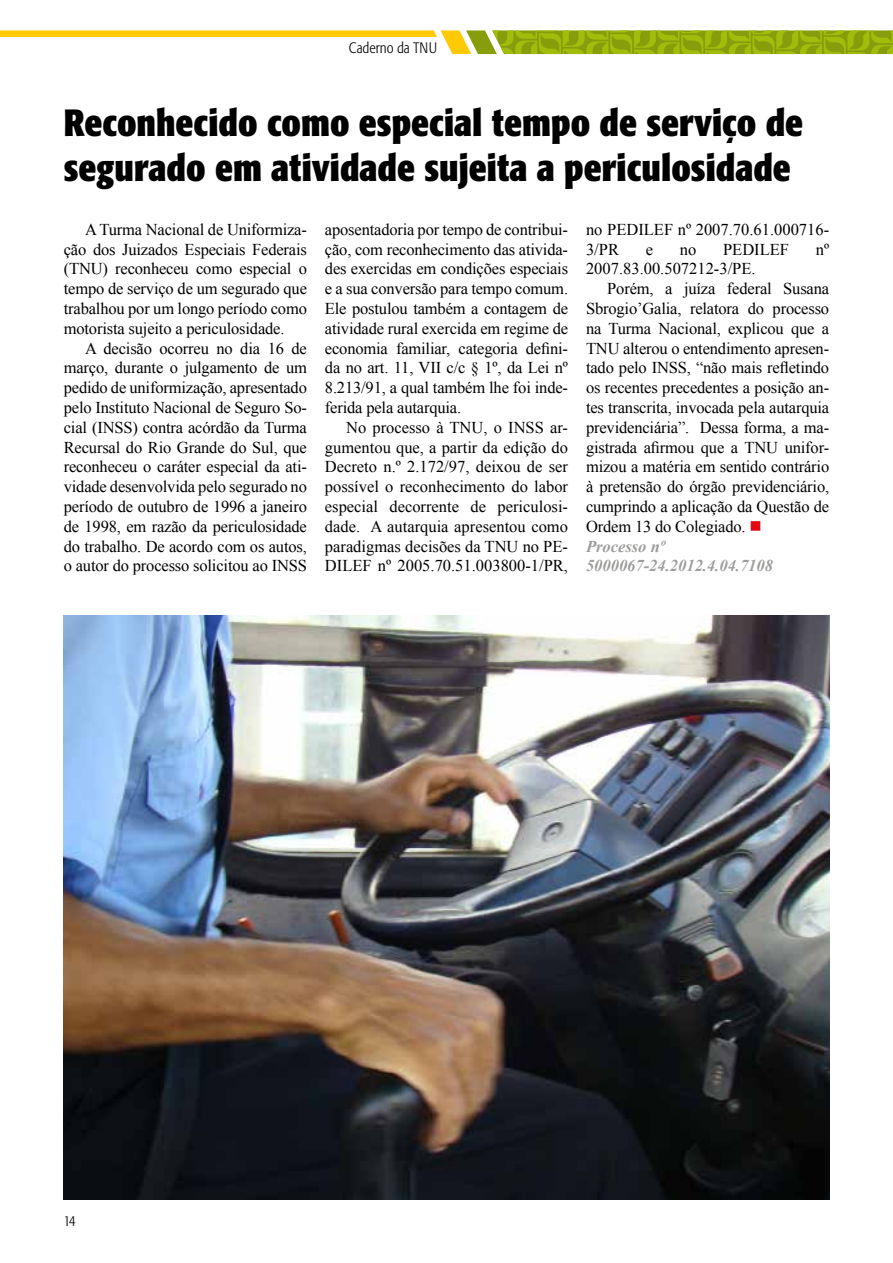
<style>
.page{position:relative;width:893px;height:1263px;background:#fff}
.page>*{position:absolute;margin:0;border:0;box-sizing:border-box;transform-origin:0 0}
.t1{font:700 condensed 37.5px/45px "Formata";color:#000}
.t2{font:16.5px/19.8px "Times New Roman";letter-spacing:-.01em;color:#000;text-align:justify}
.t3{font:italic 700 16.5px "Times New Roman";color:#9d9d9c}
.t4{font:300 condensed 15px "Formata";color:#000}
.s1{color:#e30613}
</style>
<div class="page">
<svg style="left:0;top:30px;width:893px;height:24px"></svg>
<img style="left:64px;top:615px;width:765px;height:584px">
<p class="t4" style="left:349px;top:39px;width:90px">Caderno da TNU</p>
<h1 class="t1" style="left:64px;top:100px;width:741px">Reconhecido como especial tempo de serviço de segurado em atividade sujeita a periculosidade</h1>
<p class="t2" style="left:64px;top:219px;width:245px;text-indent:21px">A Turma Nacional de Uniformiza&shy;ção dos Juizados Especiais Federais (TNU) reconheceu como especial o tempo de serviço de um segurado que trabalhou por um longo período como motorista sujeito a periculosidade.</p>
<p class="t2" style="left:64px;top:338px;width:245px;text-indent:21px">A decisão ocorreu no dia 16 de março, durante o julgamento de um pedido de uniformização, apresentado pelo Instituto Nacional de Seguro So&shy;cial (INSS) contra acórdão da Turma Recursal do Rio Grande do Sul, que reconheceu o caráter especial da ati&shy;vidade desenvolvida pelo segurado no período de outubro de 1996 a janeiro de 1998, em razão da periculosidade do trabalho. De acordo com os autos, o autor do processo solicitou ao INSS</p>
<p class="t2" style="left:325px;top:219px;width:245px">aposentadoria por tempo de contribui&shy;ção, com reconhecimento das ativida&shy;des exercidas em condições especiais e a sua conversão para tempo comum.<br>Ele postulou também a contagem de atividade rural exercida em regime de economia familiar, categoria defini&shy;da no art. 11, VII c/c § 1º, da Lei nº 8.213/91, a qual também lhe foi inde&shy;ferida pela autarquia.</p>
<p class="t2" style="left:325px;top:417px;width:245px;text-indent:21px">No processo à TNU, o INSS ar&shy;gumentou que, a partir da edição do Decreto n.º 2.172/97, deixou de ser possível o reconhecimento do labor especial decorrente de periculosi&shy;dade. A autarquia apresentou como paradigmas decisões da TNU no PE-DILEF nº 2005.70.51.003800-1/PR,</p>
<p class="t2" style="left:586px;top:219px;width:245px">no PEDILEF nº 2007.70.61.000716-<br>3/PR</p>
<p class="t2" style="left:646px;top:239px;width:9px">e</p>
<p class="t2" style="left:680px;top:239px;width:18px">no</p>
<p class="t2" style="left:723px;top:239px;width:67px">PEDILEF</p>
<p class="t2" style="left:816px;top:239px;width:15px">nº</p>
<p class="t2" style="left:586px;top:259px;width:171px">2007.83.00.507212-3/PE.</p>
<p class="t2" style="left:607px;top:278px;width:223px">Porém, a juíza federal Susana</p>
<p class="t2" style="left:586px;top:298px;width:245px">Sbrogio’Galia, relatora do processo</p>
<p class="t2" style="left:586px;top:318px;width:245px">na Turma Nacional, explicou que a</p>
<p class="t2" style="left:586px;top:338px;width:245px">TNU alterou o entendimento apresen-</p>
<p class="t2" style="left:586px;top:358px;width:245px">tado pelo INSS, “não mais refletindo</p>
<p class="t2" style="left:586px;top:377px;width:245px">os recentes precedentes a posição an-</p>
<p class="t2" style="left:586px;top:397px;width:245px">tes transcrita, invocada pela autarquia</p>
<p class="t2" style="left:586px;top:417px;width:245px">previdenciária”. Dessa forma, a ma-</p>
<p class="t2" style="left:586px;top:437px;width:245px">gistrada afirmou que a TNU unifor-</p>
<p class="t2" style="left:586px;top:457px;width:245px">mizou a matéria em sentido contrário</p>
<p class="t2" style="left:586px;top:476px;width:245px">à pretensão do órgão previdenciário,</p>
<p class="t2" style="left:586px;top:496px;width:245px">cumprindo a aplicação da Questão de</p>
<p class="t2" style="left:586px;top:516px;width:177px">Ordem 13 do Colegiado. <span class="s1">■</span></p>
<p class="t3" style="left:586px;top:534px;width:80px">Processo nº</p>
<p class="t3" style="left:586px;top:554px;width:188px">5000067-24.2012.4.04.7108</p>
<p class="t4" style="left:64px;top:1212px;width:13px">14</p>
</div>
